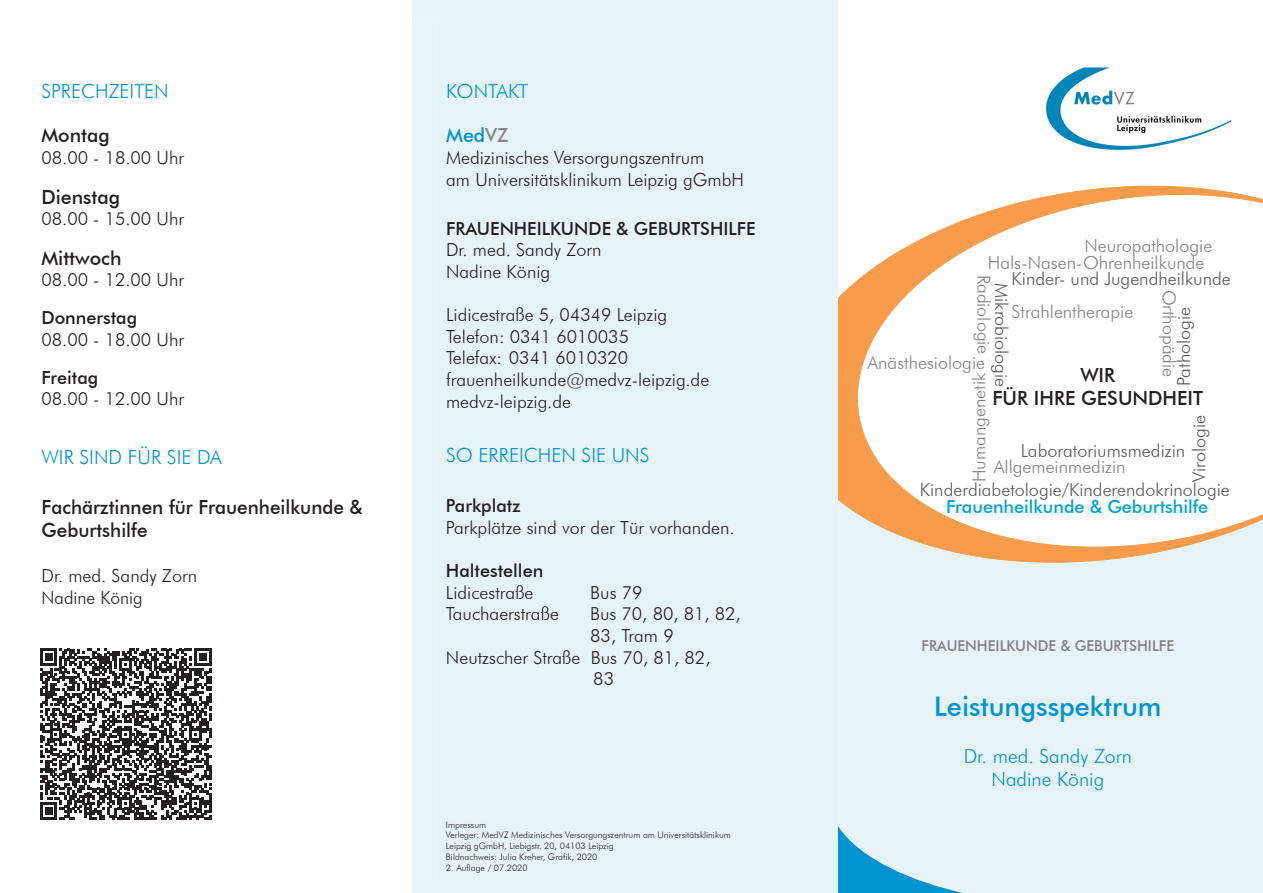
<style>
.page{position:relative;width:1263px;height:893px;background:#fff}
.page>*{position:absolute;margin:0;border:0;box-sizing:border-box;transform-origin:0 0}
.t1{font:500 27px "Futura BT";color:#0093d0}
.t2{font:500 19.5px "Futura BT";color:#231f20}
.t3{font:300 19.5px "Futura BT";color:#0093d0}
.t4{font:300 19.5px "Futura BT";letter-spacing:-.02em;color:#0093d0}
.t5{font:500 19.5px "Futura BT";color:#0093d0}
.t6{font:300 18px/21.6px "Futura BT";color:#231f20}
.t7{font:300 18px "Futura BT";color:#808285}
.t8{font:300 18px "Futura BT";color:#57585a}
.t9{font:500 18px "Futura BT";color:#231f20}
.t10{font:500 18px "Futura BT";color:#00a3d9}
.t11{font:500 15px "Futura BT";color:#808285}
.t12{font:300 9px "Futura BT";color:#231f20}
.s1{color:#848587}
</style>
<div class="page">
<div style="left:838px;top:576px;width:425px;height:317px;background:#e6f4fa"></div>
<svg style="left:838px;top:281px;width:425px;height:295px;background:#ecd5bd"></svg>
<svg style="left:856px;top:185px;width:407px;height:376px"></svg>
<div style="left:413px;top:0;width:425px;height:893px;background:#e6f4fa"></div>
<div style="left:13px;top:17px;width:426px;height:863px;background:#fff"></div>
<img style="left:1046px;top:67px;width:184px;height:84px">
<svg style="left:40px;top:649px;width:171px;height:171px"></svg>
<p class="t3" style="left:41px;top:79px;width:129px">SPRECHZEITEN</p>
<p class="t2" style="left:41px;top:124px;width:70px">Montag</p>
<p class="t6" style="left:41px;top:147px;width:144px">08.00 - 18.00 Uhr</p>
<p class="t2" style="left:41px;top:185px;width:80px">Dienstag</p>
<p class="t6" style="left:41px;top:208px;width:144px">08.00 - 15.00 Uhr</p>
<p class="t2" style="left:41px;top:246px;width:82px">Mittwoch</p>
<p class="t6" style="left:41px;top:269px;width:144px">08.00 - 12.00 Uhr</p>
<p class="t9" style="left:41px;top:307px;width:97px">Donnerstag</p>
<p class="t6" style="left:41px;top:328px;width:144px">08.00 - 18.00 Uhr</p>
<p class="t9" style="left:41px;top:366px;width:58px">Freitag</p>
<p class="t6" style="left:41px;top:388px;width:144px">08.00 - 12.00 Uhr</p>
<p class="t4" style="left:446px;top:79px;width:84px">KONTAKT</p>
<p class="t5" style="left:446px;top:124px;width:64px">Med<span class="s1">VZ</span></p>
<p class="t6" style="left:446px;top:147px;width:260px">Medizinisches Versorgungszentrum</p>
<p class="t6" style="left:446px;top:168px;width:299px">am Universitätsklinikum Leipzig gGmbH</p>
<p class="t9" style="left:446px;top:217px;width:311px">FRAUENHEILKUNDE &amp; GEBURTSHILFE</p>
<p class="t6" style="left:446px;top:239px;width:157px">Dr. med. Sandy Zorn</p>
<p class="t6" style="left:446px;top:261px;width:106px">Nadine König</p>
<p class="t6" style="left:446px;top:304px;width:223px">Lidicestraße 5, 04349 Leipzig</p>
<p class="t6" style="left:446px;top:325px;width:184px">Telefon: 0341 6010035</p>
<p class="t6" style="left:446px;top:347px;width:184px">Telefax: 0341 6010320</p>
<p class="t6" style="left:446px;top:369px;width:265px">frauenheilkunde@medvz-leipzig.de</p>
<p class="t6" style="left:446px;top:390px;width:126px">medvz-leipzig.de</p>
<p class="t7" style="left:1084px;top:234px;width:129px">Neuropathologie</p>
<p class="t7" style="left:988px;top:252px;width:218px">Hals-Nasen-Ohrenheilkunde</p>
<p class="t8" style="left:1012px;top:267px;width:221px">Kinder- und Jugendheilkunde</p>
<p class="t7" style="left:995px;top:275px;width:81px;rotate:90deg">Radiologie</p>
<p class="t8" style="left:1012px;top:283px;width:106px;rotate:90deg">Mikrobiologie</p>
<p class="t7" style="left:1180px;top:290px;width:89px;rotate:90deg">Orthopädie</p>
<p class="t7" style="left:1012px;top:301px;width:123px">Strahlentherapie</p>
<p class="t8" style="left:1173px;top:386px;width:80px;rotate:-90deg">Pathologie</p>
<p class="t7" style="left:867px;top:351px;width:119px">Anästhesiologie</p>
<p class="t2" style="left:1080px;top:363px;width:36px">WIR</p>
<p class="t2" style="left:992px;top:386px;width:212px">FÜR IHRE GESUNDHEIT</p>
<p class="t7" style="left:968px;top:482px;width:111px;rotate:-90deg">Humangenetik</p>
<p class="t8" style="left:1188px;top:482px;width:68px;rotate:-90deg">Virologie</p>
<p class="t10" style="left:946px;top:495px;width:264px">Frauenheilkunde &amp; Geburtshilfe</p>
<p class="t3" style="left:41px;top:445px;width:182px">WIR SIND FÜR SIE DA</p>
<p class="t8" style="left:1021px;top:439px;width:166px">Laboratoriumsmedizin</p>
<p class="t2" style="left:42px;top:495px;width:322px">Fachärztinnen für Frauenheilkunde &amp;</p>
<p class="t2" style="left:42px;top:518px;width:107px">Geburtshilfe</p>
<p class="t6" style="left:42px;top:565px;width:157px">Dr. med. Sandy Zorn</p>
<p class="t6" style="left:42px;top:586px;width:103px">Nadine König</p>
<p class="t3" style="left:446px;top:443px;width:205px">SO ERREICHEN SIE UNS</p>
<p class="t7" style="left:994px;top:456px;width:133px">Allgemeinmedizin</p>
<p class="t8" style="left:920px;top:478px;width:312px">Kinderdiabetologie/Kinderendokrinologie</p>
<p class="t9" style="left:446px;top:495px;width:76px">Parkplatz</p>
<p class="t6" style="left:446px;top:517px;width:290px">Parkplätze sind vor der Tür vorhanden.</p>
<p class="t9" style="left:446px;top:560px;width:99px">Haltestellen</p>
<p class="t6" style="left:446px;top:581px;width:89px">Lidicestraße</p>
<p class="t6" style="left:590px;top:581px;width:54px">Bus 79</p>
<p class="t6" style="left:446px;top:603px;width:114px">Tauchaerstraße</p>
<p class="t6" style="left:590px;top:603px;width:152px">Bus 70, 80, 81, 82,<br>83, Tram 9</p>
<p class="t6" style="left:593px;top:646px;width:119px;text-indent:-147px">Neutzscher Straße Bus 70, 81, 82,<br>83</p>
<p class="t11" style="left:921px;top:637px;width:254px">FRAUENHEILKUNDE &amp; GEBURTSHILFE</p>
<p class="t12" style="left:446px;top:819px;width:42px">Impressum</p>
<p class="t12" style="left:446px;top:830px;width:286px">Verleger: MedVZ Medizinisches Versorgungszentrum am Universitätsklinikum</p>
<p class="t12" style="left:446px;top:840px;width:169px">Leipzig gGmbH, Liebigstr. 20, 04103 Leipzig</p>
<p class="t12" style="left:446px;top:851px;width:153px">Bildnachweis: Julia Kreher, Grafik, 2020</p>
<p class="t12" style="left:446px;top:862px;width:83px">2. Auflage / 07.2020</p>
<p class="t1" style="left:934px;top:690px;width:229px">Leistungsspektrum</p>
<p class="t3" style="left:964px;top:744px;width:170px">Dr. med. Sandy Zorn</p>
<p class="t3" style="left:991px;top:767px;width:114px">Nadine König</p>
</div>
